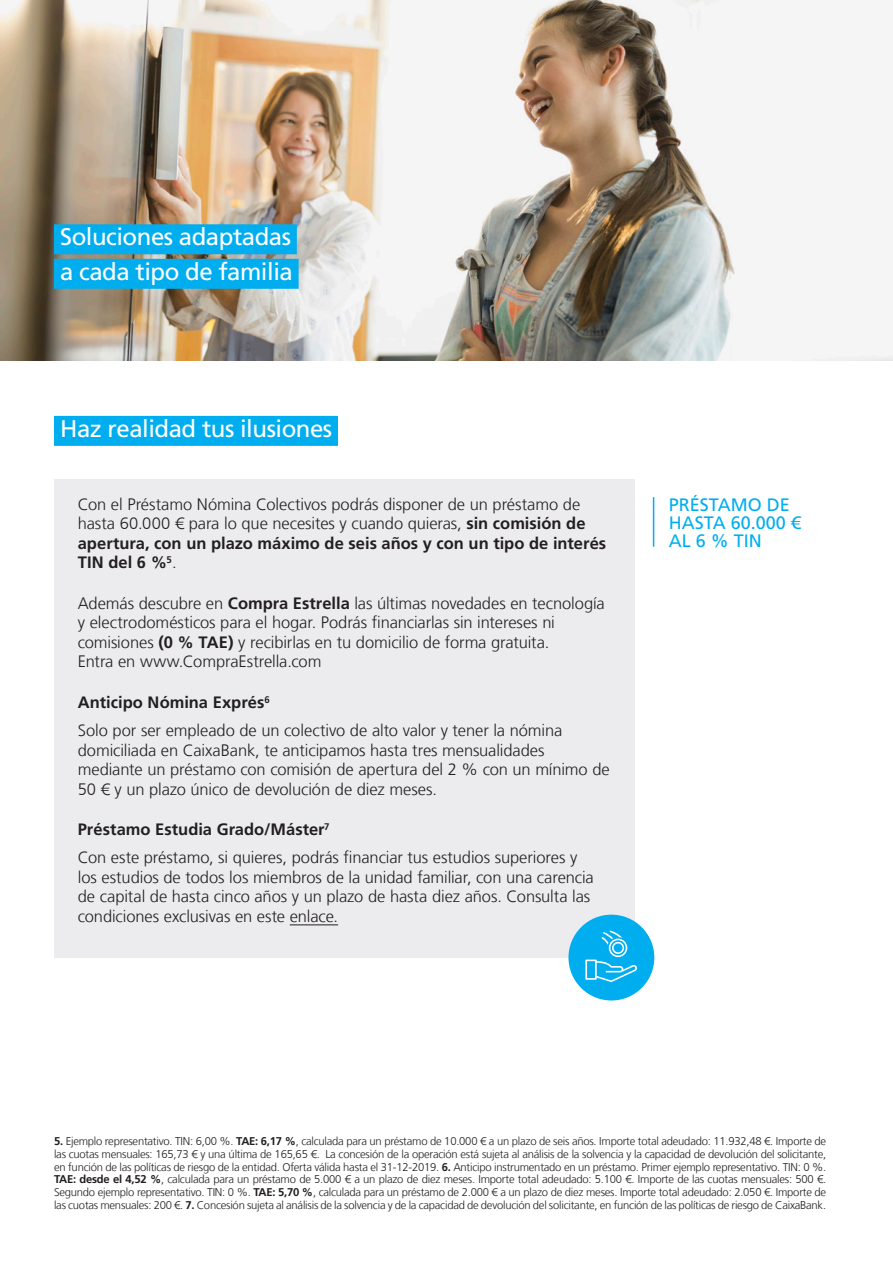
<style>
.page{position:relative;width:893px;height:1263px;background:#fff}
.page>*{position:absolute;margin:0;border:0;box-sizing:border-box;transform-origin:0 0}
.titulo_azul{font:24px/34.5px "La Caixa Frutiger";letter-spacing:-.02em;color:#fff}
.subtitular_campaña_o{font:18px/18px "La Caixa Frutiger";color:#00aeef}
.t1{font:300 16.5px/19.5px "La Caixa Frutiger";letter-spacing:-.005em;color:#231f20}
.t2{font:700 16.5px "La Caixa Frutiger";color:#231f20}
.texto_cierre_ok{font:300 11.25px/12.8px "La Caixa Frutiger";letter-spacing:-.02em;color:#231f20;text-align:justify}
.s1{font-weight:700}
</style>
<div class="page">
<img style="left:0;top:0;width:893px;height:360px">
<div style="left:54px;top:479px;width:580px;height:478px;background:#ececee"></div>
<hr style="left:290px;top:924px;width:48px;height:1px;background:#231f20">
<div style="left:568px;top:915px;width:86px;height:85px;background:#00aeef;border-radius:50%"></div>
<svg style="left:585px;top:930px;width:52px;height:52px"></svg>
<div style="left:54px;top:224px;width:243px;height:30px;background:#00aeef"></div>
<div style="left:54px;top:259px;width:245px;height:30px;background:#00aeef"></div>
<hr style="left:653px;top:497px;width:1px;height:50px;background:#00aeef">
<div style="left:54px;top:416px;width:284px;height:30px;background:#00aeef"></div>
<p class="titulo_azul" style="left:60px;top:220px;width:234px">Soluciones adaptadas a cada tipo de familia</p>
<p class="titulo_azul" style="left:60px;top:411px;width:274px">Haz realidad tus ilusiones</p>
<p class="t1" style="left:78px;top:494px;width:530px">Con el Préstamo Nómina Colectivos podrás disponer de un préstamo de hasta 60.000 € para lo que necesites y cuando quieras, <span class="s1">sin comisión de apertura, con un plazo máximo de seis años y con un tipo de interés TIN del 6 %</span><sup>5</sup>.</p>
<p class="t1" style="left:78px;top:593px;width:528px">Además descubre en <span class="s1">Compra Estrella</span> las últimas novedades en tecnología y electrodomésticos para el hogar. Podrás financiarlas sin intereses ni comisiones <span class="s1">(0 % TAE)</span> y recibirlas en tu domicilio de forma gratuita.<br>Entra en www.CompraEstrella.com</p>
<p class="t2" style="left:78px;top:693px;width:194px">Anticipo Nómina Exprés<sup>6</sup></p>
<p class="t1" style="left:78px;top:721px;width:533px">Solo por ser empleado de un colectivo de alto valor y tener la nómina domiciliada en CaixaBank, te anticipamos hasta tres mensualidades mediante un préstamo con comisión de apertura del 2 % con un mínimo de 50 € y un plazo único de devolución de diez meses.</p>
<p class="t2" style="left:78px;top:820px;width:253px">Préstamo Estudia Grado/Máster<sup>7</sup></p>
<p class="t1" style="left:78px;top:848px;width:518px">Con este préstamo, si quieres, podrás financiar tus estudios superiores y los estudios de todos los miembros de la unidad familiar, con una carencia de capital de hasta cinco años y un plazo de hasta diez años. Consulta las condiciones exclusivas en este enlace.</p>
<p class="subtitular_campaña_o" style="left:669px;top:495px;width:134px">PRÉSTAMO DE<br>HASTA 60.000 €</p>
<p class="subtitular_campaña_o" style="left:669px;top:531px;width:95px">AL 6 % TIN</p>
<p class="texto_cierre_ok" style="left:54px;top:1135px;width:774px"><span class="s1">5.</span> Ejemplo representativo. TIN: 6,00 %. <span class="s1">TAE: 6,17 %</span>, calculada para un préstamo de 10.000 € a un plazo de seis años. Importe total adeudado: 11.932,48 €. Importe de las cuotas mensuales: 165,73 € y una última de 165,65 €. La concesión de la operación está sujeta al análisis de la solvencia y la capacidad de devolución del solicitante, en función de las políticas de riesgo de la entidad. Oferta válida hasta el 31-12-2019. <span class="s1">6.</span> Anticipo instrumentado en un préstamo. Primer ejemplo representativo. TIN: 0 %.<br><span class="s1">TAE: desde el 4,52 %</span>, calculada para un préstamo de 5.000 € a un plazo de diez meses. Importe total adeudado: 5.100 €. Importe de las cuotas mensuales: 500 €.<br>Segundo ejemplo representativo. TIN: 0 %. <span class="s1">TAE: 5,70 %</span>, calculada para un préstamo de 2.000 € a un plazo de diez meses. Importe total adeudado: 2.050 €. Importe de las cuotas mensuales: 200 €. <span class="s1">7.</span> Concesión sujeta al análisis de la solvencia y de la capacidad de devolución del solicitante, en función de las políticas de riesgo de CaixaBank.</p>
</div>
